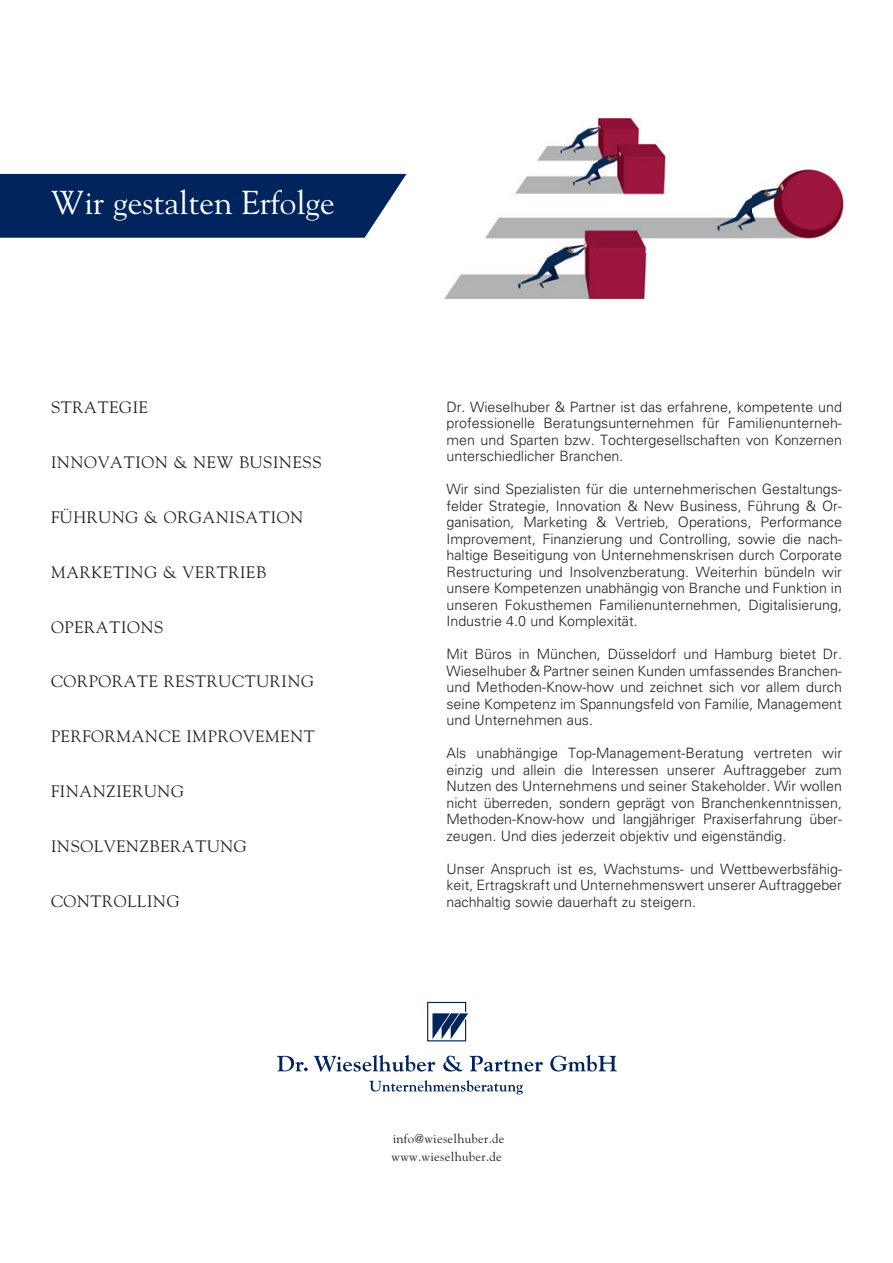
<style>
.page{position:relative;width:893px;height:1263px;background:#fff}
.page>*{position:absolute;margin:0;border:0;box-sizing:border-box;transform-origin:0 0}
.t1{font:33px "Goudy";color:#fff}
.t2{font:16.5px "Goudy";letter-spacing:.04em;color:#231f20}
.t3{font:300 14.25px/16.5px "Univers";color:#231f20;text-align:justify}
.t4{font:12.75px/18px "Goudy";letter-spacing:.025em;color:#231f20}
</style>
<div class="page">
<svg style="left:427px;top:1002px;width:41px;height:40px"></svg>
<svg style="left:277px;top:1056px;width:31px;height:15px"></svg>
<svg style="left:314px;top:1055px;width:121px;height:17px"></svg>
<svg style="left:443px;top:1055px;width:20px;height:16px"></svg>
<svg style="left:469px;top:1056px;width:74px;height:15px"></svg>
<svg style="left:550px;top:1055px;width:67px;height:16px"></svg>
<svg style="left:369px;top:1080px;width:154px;height:14px"></svg>
<div style="left:0;top:174px;width:406px;height:64px;background:#00255d"></div>
<img style="left:444px;top:119px;width:401px;height:179px">
<h1 class="t1" style="left:51px;top:182px;width:285px">Wir gestalten Erfolge</h1>
<p class="t2" style="left:51px;top:397px;width:98px">STRATEGIE</p>
<p class="t2" style="left:51px;top:452px;width:272px">INNOVATION &amp; NEW BUSINESS</p>
<p class="t2" style="left:51px;top:507px;width:254px">FÜHRUNG &amp; ORGANISATION</p>
<p class="t2" style="left:51px;top:562px;width:217px">MARKETING &amp; VERTRIEB</p>
<p class="t2" style="left:51px;top:617px;width:114px">OPERATIONS</p>
<p class="t2" style="left:51px;top:671px;width:264px">CORPORATE RESTRUCTURING</p>
<p class="t2" style="left:51px;top:726px;width:265px">PERFORMANCE IMPROVEMENT</p>
<p class="t2" style="left:51px;top:781px;width:134px">FINANZIERUNG</p>
<p class="t2" style="left:51px;top:836px;width:197px">INSOLVENZBERATUNG</p>
<p class="t2" style="left:51px;top:891px;width:130px">CONTROLLING</p>
<p class="t3" style="left:446px;top:398px;width:397px">Dr. Wieselhuber &amp; Partner ist das erfahrene, kompetente und professionelle Beratungsunternehmen für Familienunterneh&shy;men und Sparten bzw. Tochtergesellschaften von Konzernen unterschiedlicher Branchen.</p>
<p class="t3" style="left:446px;top:481px;width:397px">Wir sind Spezialisten für die unternehmerischen Gestaltungs&shy;felder Strategie, Innovation &amp; New Business, Führung &amp; Or&shy;ganisation, Marketing &amp; Vertrieb, Operations, Performance Improvement, Finanzierung und Controlling, sowie die nach&shy;haltige Beseitigung von Unternehmenskrisen durch Corporate Restructuring und Insolvenzberatung. Weiterhin bündeln wir unsere Kompetenzen unabhängig von Branche und Funktion in unseren Fokusthemen Familienunternehmen, Digitalisierung, Industrie 4.0 und Komplexität.</p>
<p class="t3" style="left:446px;top:646px;width:397px">Mit Büros in München, Düsseldorf und Hamburg bietet Dr.<br>Wieselhuber &amp; Partner seinen Kunden umfassendes Branchen&shy;und Methoden-Know-how und zeichnet sich vor allem durch seine Kompetenz im Spannungsfeld von Familie, Management und Unternehmen aus.</p>
<p class="t3" style="left:446px;top:745px;width:397px">Als unabhängige Top-Management-Beratung vertreten wir einzig und allein die Interessen unserer Auf traggeber zum Nutzen des Unternehmens und seiner Stakeholder. Wir wollen nicht überreden, sondern ge prägt von Branchenkenntnissen, Methoden-Know-how und langjähriger Praxiserfahrung über&shy;zeugen. Und dies jederzeit objektiv und eigenständig.</p>
<p class="t3" style="left:446px;top:860px;width:397px">Unser Anspruch ist es, Wachstums- und Wettbewerbsfähig&shy;keit, Ertragskraft und Unternehmenswert unserer Auftraggeber nachhaltig sowie dauerhaft zu steigern.</p>
<p class="t4" style="left:392px;top:1129px;width:115px">info@wieselhuber.de www.wieselhuber.de</p>
</div>
